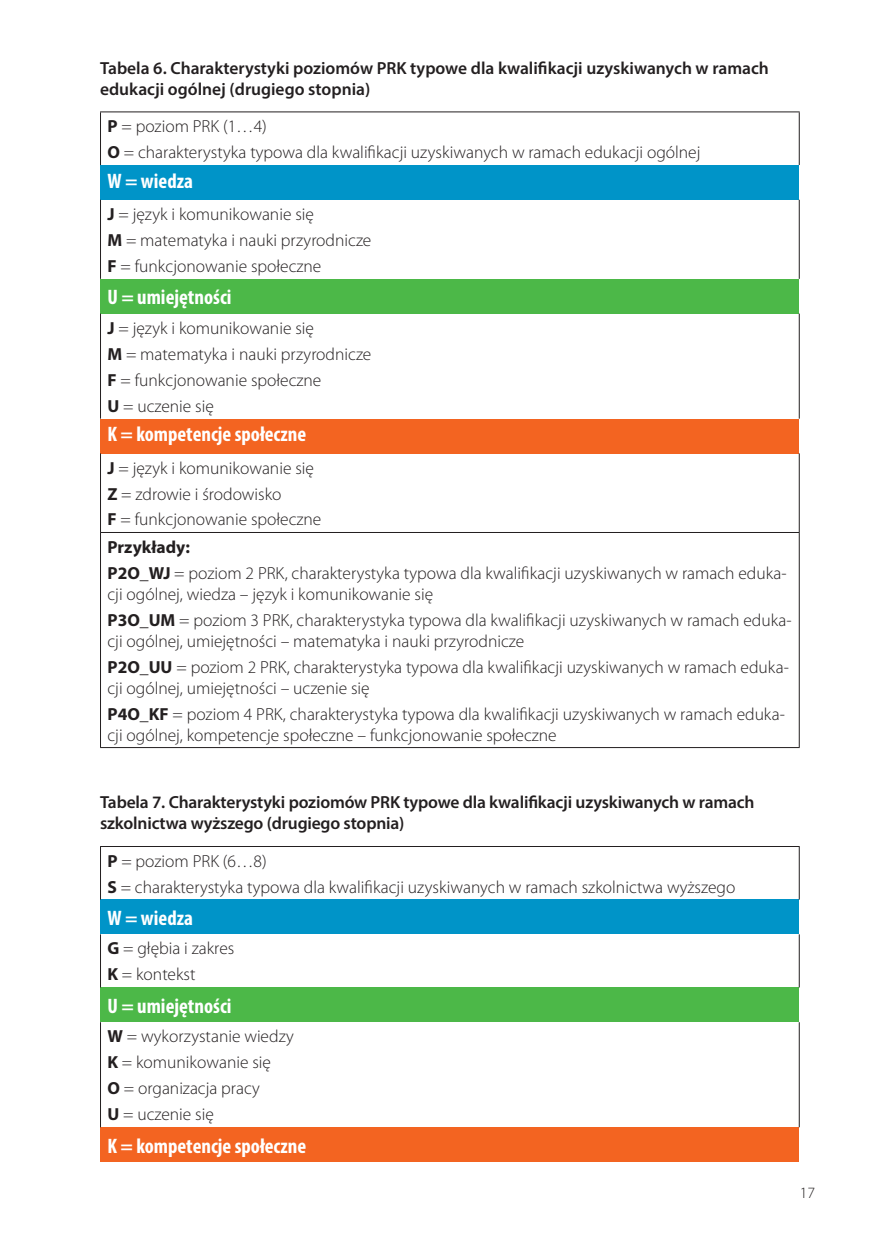
<style>
.page{position:relative;width:874px;height:1241px;background:#fff}
.page>*{position:absolute;margin:0;border:0;box-sizing:border-box;transform-origin:0 0}
.t1{font:700 condensed 21px "Myriad Pro";color:#fff}
.t2{font:300 17.5px/25.9px "Myriad Pro";color:#231f20}
.t3{font:600 17.5px/21px "Myriad Pro";letter-spacing:-.01em;color:#231f20}
.t4{font:300 15.75px "Myriad Pro";color:#231f20}
.s1{font-weight:700}
</style>
<div class="page">
<div style="left:100px;top:165px;width:699px;height:35px;background:#0094c8"></div>
<div style="left:100px;top:279px;width:699px;height:34px;background:#4cb848"></div>
<div style="left:100px;top:418px;width:699px;height:35px;background:#f36421"></div>
<hr style="left:100px;top:111px;width:700px;height:1px;background:#231f20">
<hr style="left:100px;top:112px;width:1px;height:53px;background:#231f20">
<hr style="left:799px;top:112px;width:1px;height:53px;background:#231f20">
<hr style="left:100px;top:200px;width:1px;height:79px;background:#231f20">
<hr style="left:799px;top:200px;width:1px;height:79px;background:#231f20">
<hr style="left:100px;top:313px;width:1px;height:105px;background:#231f20">
<hr style="left:799px;top:313px;width:1px;height:105px;background:#231f20">
<hr style="left:100px;top:453px;width:1px;height:79px;background:#231f20">
<hr style="left:799px;top:453px;width:1px;height:79px;background:#231f20">
<hr style="left:100px;top:532px;width:700px;height:1px;background:#231f20">
<hr style="left:100px;top:533px;width:1px;height:214px;background:#231f20">
<hr style="left:799px;top:533px;width:1px;height:214px;background:#231f20">
<hr style="left:100px;top:747px;width:700px;height:1px;background:#231f20">
<div style="left:100px;top:899px;width:699px;height:35px;background:#0094c8"></div>
<div style="left:100px;top:987px;width:699px;height:35px;background:#4cb848"></div>
<div style="left:100px;top:1127px;width:699px;height:34px;background:#f36421"></div>
<hr style="left:100px;top:846px;width:700px;height:1px;background:#231f20">
<hr style="left:100px;top:846px;width:1px;height:53px;background:#231f20">
<hr style="left:799px;top:846px;width:1px;height:53px;background:#231f20">
<hr style="left:100px;top:934px;width:1px;height:53px;background:#231f20">
<hr style="left:799px;top:934px;width:1px;height:53px;background:#231f20">
<hr style="left:100px;top:1022px;width:1px;height:105px;background:#231f20">
<hr style="left:799px;top:1022px;width:1px;height:105px;background:#231f20">
<p class="t3" style="left:100px;top:57px;width:670px">Tabela 6. Charakterystyki poziomów PRK typowe dla kwalifikacji uzyskiwanych w ramach edukacji ogólnej (drugiego stopnia)</p>
<p class="t2" style="left:107px;top:113px;width:594px"><span class="s1">P</span> = poziom PRK (1…4)<br><span class="s1">O</span> = charakterystyka typowa dla kwalifikacji uzyskiwanych w ramach edukacji ogólnej</p>
<p class="t1" style="left:107px;top:168px;width:87px">W = wiedza</p>
<p class="t2" style="left:107px;top:201px;width:265px"><span class="s1">J</span> = język i komunikowanie się<br><span class="s1">M</span> = matematyka i nauki przyrodnicze<br><span class="s1">F</span> = funkcjonowanie społeczne</p>
<p class="t1" style="left:107px;top:284px;width:125px">U = umiejętności</p>
<p class="t2" style="left:107px;top:315px;width:265px"><span class="s1">J</span> = język i komunikowanie się<br><span class="s1">M</span> = matematyka i nauki przyrodnicze<br><span class="s1">F</span> = funkcjonowanie społeczne<br><span class="s1">U</span> = uczenie się</p>
<p class="t1" style="left:107px;top:421px;width:200px">K = kompetencje społeczne</p>
<p class="t2" style="left:107px;top:455px;width:681px"><span class="s1">J</span> = język i komunikowanie się<br><span class="s1">Z</span> = zdrowie i środowisko<br><span class="s1">F</span> = funkcjonowanie społeczne<br><span class="s1">Przykłady:<br>P2O_WJ</span> = poziom 2 PRK, charakterystyka typowa dla kwalifikacji uzyskiwanych w ramach eduka-</p>
<p class="t2" style="left:107px;top:581px;width:686px">cji ogólnej, wiedza – język i komunikowanie się<br><span class="s1">P3O_UM</span> = poziom 3 PRK, charakterystyka typowa dla kwalifikacji uzyskiwanych w ramach eduka-</p>
<p class="t2" style="left:107px;top:628px;width:683px">cji ogólnej, umiejętności – matematyka i nauki przyrodnicze<br><span class="s1">P2O_UU</span> = poziom 2 PRK, charakterystyka typowa dla kwalifikacji uzyskiwanych w ramach eduka-</p>
<p class="t2" style="left:107px;top:675px;width:679px">cji ogólnej, umiejętności – uczenie się<br><span class="s1">P4O_KF</span> = poziom 4 PRK, charakterystyka typowa dla kwalifikacji uzyskiwanych w ramach eduka-</p>
<p class="t2" style="left:107px;top:722px;width:451px">cji ogólnej, kompetencje społeczne – funkcjonowanie społeczne</p>
<p class="t3" style="left:100px;top:791px;width:656px">Tabela 7. Charakterystyki poziomów PRK typowe dla kwalifikacji uzyskiwanych w ramach szkolnictwa wyższego (drugiego stopnia)</p>
<p class="t2" style="left:107px;top:848px;width:629px"><span class="s1">P</span> = poziom PRK (6…8)<br><span class="s1">S</span> = charakterystyka typowa dla kwalifikacji uzyskiwanych w ramach szkolnictwa wyższego</p>
<p class="t1" style="left:107px;top:904px;width:87px">W = wiedza</p>
<p class="t2" style="left:107px;top:936px;width:128px"><span class="s1">G</span> = głębia i zakres<br><span class="s1">K</span> = kontekst</p>
<p class="t1" style="left:107px;top:992px;width:125px">U = umiejętności</p>
<p class="t2" style="left:107px;top:1023px;width:188px"><span class="s1">W</span> = wykorzystanie wiedzy<br><span class="s1">K</span> = komunikowanie się<br><span class="s1">O</span> = organizacja pracy<br><span class="s1">U</span> = uczenie się</p>
<p class="t1" style="left:107px;top:1132px;width:200px">K = kompetencje społeczne</p>
<p class="t4" style="left:800px;top:1184px;width:17px">17</p>
</div>
